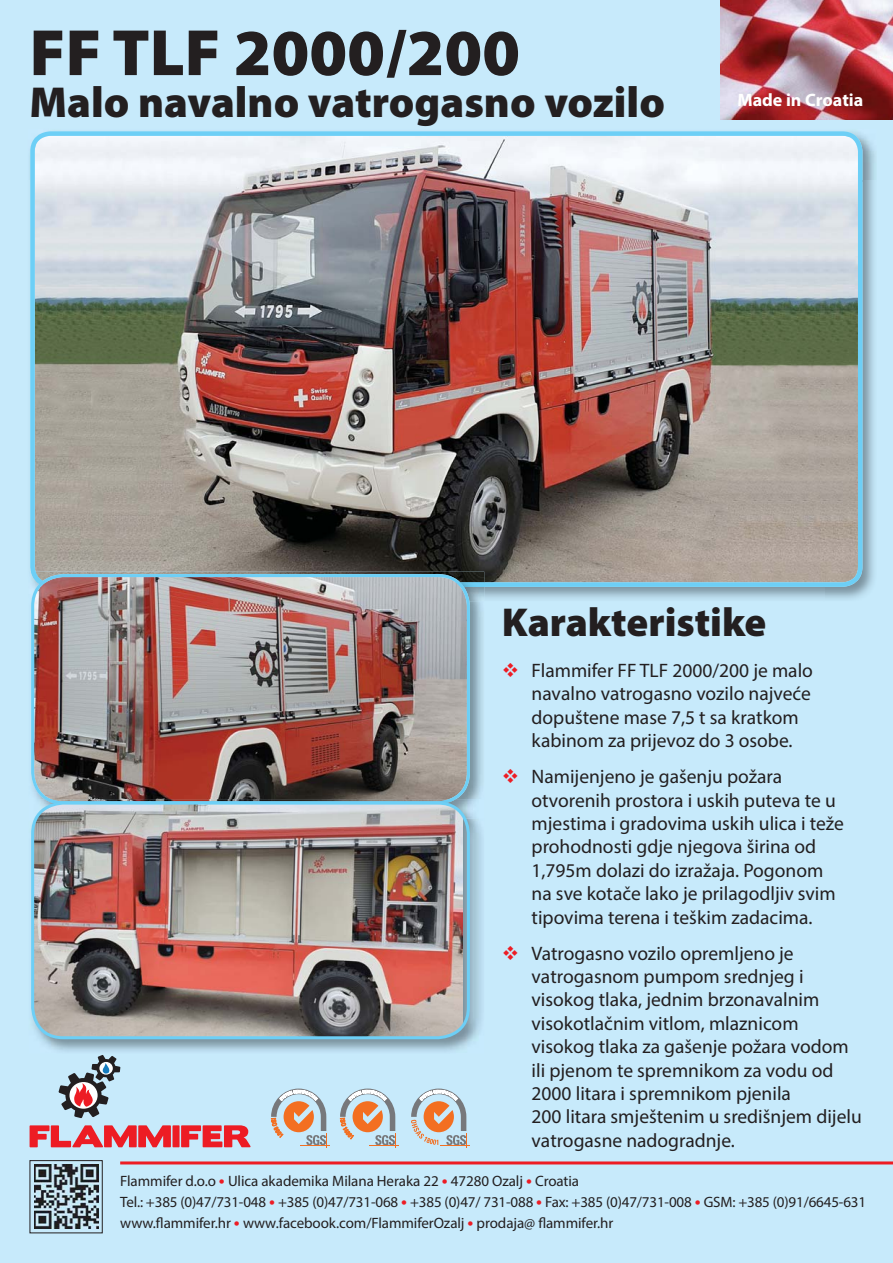
<style>
.page{position:relative;width:893px;height:1263px;background:#fff}
.page>*{position:absolute;margin:0;border:0;box-sizing:border-box;transform-origin:0 0}
.t1{font:900 66px "Myriad Pro";color:#231f20}
.t2{font:900 43.5px "Myriad Pro";color:#231f20}
.t3{font:900 40.5px "Myriad Pro";color:#231f20}
.t4{font:19.5px/23.4px "Myriad Pro";color:#231f20}
.t5{font:700 18px "Myriad Pro";color:#fff}
.t6{font:15px/21px "Myriad Pro";letter-spacing:-.005em;color:#231f20}
.s1{font-size:21px;color:#ed1c24}
</style>
<div class="page">
<div style="left:0;top:0;width:892px;height:1263px;background:#c7eafb"></div>
<img style="left:862px;top:135px;width:14px;height:46px">
<img style="left:824px;top:181px;width:50px;height:418px">
<img style="left:30px;top:131px;width:832px;height:456px">
<svg style="left:30px;top:1125px;width:220px;height:22px"></svg>
<svg style="left:58px;top:1055px;width:62px;height:63px"></svg>
<hr style="left:369px;top:1145px;width:30px;height:1px;background:#f36f21">
<svg style="left:340px;top:1089px;width:56px;height:58px"></svg>
<hr style="left:300px;top:1145px;width:30px;height:1px;background:#f36f21">
<svg style="left:271px;top:1089px;width:56px;height:58px"></svg>
<hr style="left:440px;top:1145px;width:30px;height:1px;background:#f36f21">
<svg style="left:411px;top:1089px;width:56px;height:58px"></svg>
<img style="left:721px;top:0;width:171px;height:119px">
<hr style="left:120px;top:1161px;width:772px;height:3px;background:#ed1c24">
<img style="left:34px;top:1165px;width:64px;height:64px">
<div style="left:30px;top:1160px;width:73px;height:73px;border:1px solid #231f20"></div>
<img style="left:30px;top:572px;width:454px;height:227px">
<img style="left:31px;top:572px;width:453px;height:15px">
<img style="left:31px;top:574px;width:439px;height:225px">
<img style="left:31px;top:819px;width:451px;height:233px">
<img style="left:38px;top:799px;width:438px;height:20px">
<img style="left:45px;top:799px;width:411px;height:4px">
<img style="left:33px;top:803px;width:429px;height:235px">
<div style="left:31px;top:802px;width:439px;height:237px;border:3px solid #6dcff6;border-radius:31px"></div>
<h1 class="t1" style="left:30px;top:28px;width:492px">FF TLF 2000/200</h1>
<h2 class="t2" style="left:30px;top:86px;width:637px">Malo navalno vatrogasno vozilo</h2>
<p class="t5" style="left:737px;top:93px;width:127px">Made in Croatia</p>
<h3 class="t3" style="left:502px;top:608px;width:266px">Karakteristike</h3>
<p class="t4" style="left:531px;top:661px;width:283px">Flammifer FF TLF 2000/200 je malo navalno vatrogasno vozilo najveće dopuštene mase 7,5 t sa kratkom kabinom za prijevoz do 3 osobe.</p>
<p class="t4" style="left:531px;top:767px;width:314px">Namijenjeno je gašenju požara otvorenih prostora i uskih puteva te u mjestima i gradovima uskih ulica i teže prohodnosti gdje njegova širina od 1,795m dolazi do izražaja. Pogonom na sve kotače lako je prilagodljiv svim tipovima terena i teškim zadacima.</p>
<p class="t4" style="left:531px;top:943px;width:332px">Vatrogasno vozilo opremljeno je vatrogasnom pumpom srednjeg i visokog tlaka, jednim brzonavalnim visokotlačnim vitlom, mlaznicom visokog tlaka za gašenje požara vodom ili pjenom te spremnikom za vodu od 2000 litara i spremnikom pjenila<br>200 litara smještenim u središnjem dijelu vatrogasne nadogradnje.</p>
<p class="t6" style="left:120px;top:1172px;width:747px">Flammifer d.o.o <span class="s1">•</span> Ulica akademika Milana Heraka 22 <span class="s1">•</span> 47280 Ozalj <span class="s1">•</span> Croatia<br>Tel.: +385 (0)47/731-048 <span class="s1">•</span> +385 (0)47/731-068 <span class="s1">•</span> +385 (0)47/ 731-088 <span class="s1">•</span> Fax: +385 (0)47/731-008 <span class="s1">•</span> GSM: +385 (0)91/6645-631 www.flammifer.hr <span class="s1">•</span> www.facebook.com/FlammiferOzalj <span class="s1">•</span> prodaja@ flammifer.hr</p>
</div>
